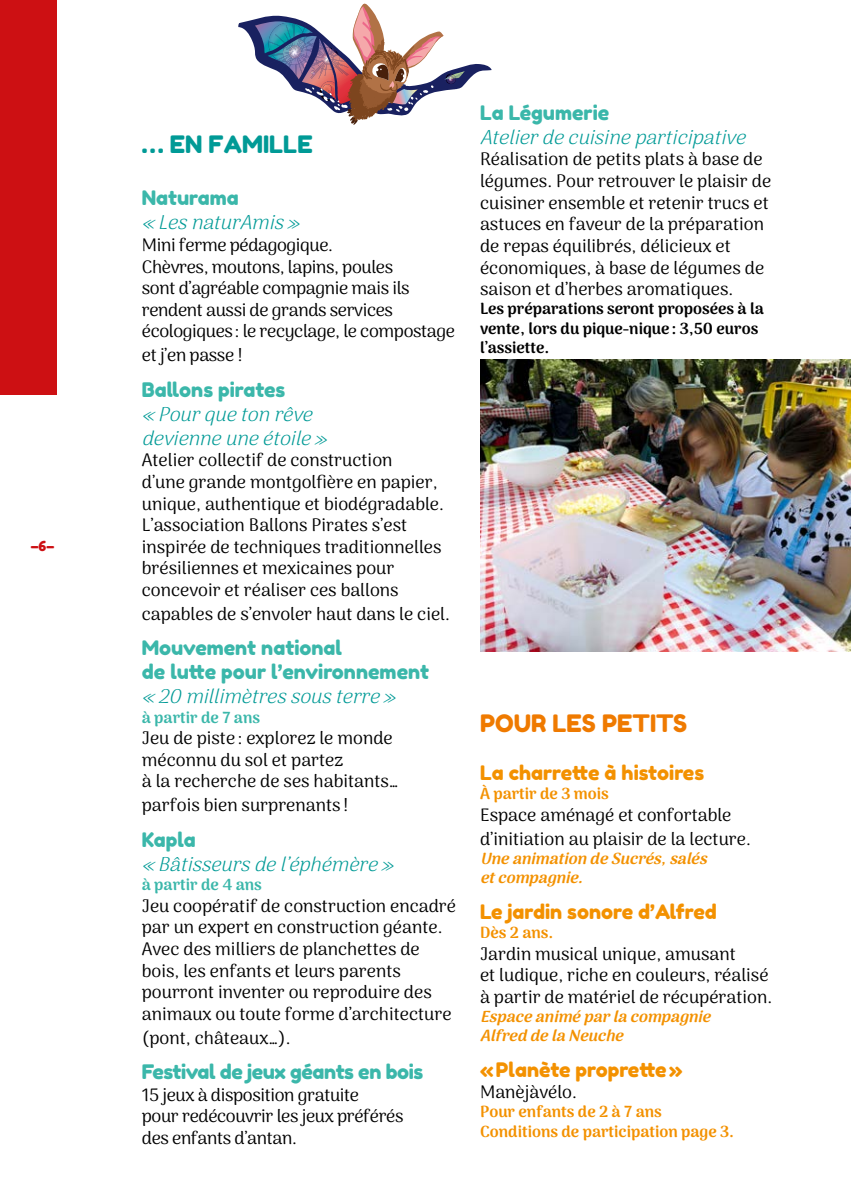
<style>
.page{position:relative;width:851px;height:1191px;background:#fff}
.page>*{position:absolute;margin:0;border:0;box-sizing:border-box;transform-origin:0 0}
.t1{font:24px "Fredoka One";color:#ef7a00}
.t2{font:24px "Fredoka One";color:#009a96}
.t3{font:italic 300 20px/24px "Arima Madurai";color:#009a96}
.t4{font:20px/24px "Fredoka One";color:#3bb7aa}
.t5{font:20px "Fredoka One";color:#f39100}
.t6{font:20px "Fredoka One";letter-spacing:-.02em;color:#3bb7aa}
.t7{font:18px/21.6px "Arima Madurai";color:#000}
.t8{font:18px/21.6px "Arima Madurai";letter-spacing:-.02em;color:#000}
.t9{font:italic 900 16px/19.2px "Arima Madurai";color:#f39100}
.t10{font:900 16px/19.2px "Arima Madurai";color:#000}
.t11{font:900 16px/19.2px "Arima Madurai";color:#f39100}
.t12{font:900 16px "Arima Madurai";color:#3bb7aa}
.t13{font:14px "Fredoka One";color:#cd1013}
</style>
<div class="page">
<svg style="left:238px;top:3px;width:253px;height:122px"></svg>
<div style="left:0;top:0;width:57px;height:394px;background:#cd1013"></div>
<img style="left:480px;top:359px;width:370px;height:292px">
<p class="t13" style="left:31px;top:537px;width:25px">–6–</p>
<h1 class="t2" style="left:142px;top:129px;width:172px">… EN FAMILLE</h1>
<p class="t4" style="left:142px;top:186px;width:98px">Naturama</p>
<p class="t3" style="left:142px;top:211px;width:165px">« LesnaturAmis»</p>
<p class="t8" style="left:142px;top:234px;width:314px">Mini ferme pédagogique.<br>Chèvres, moutons, lapins, poules<br>sont d’agréable compagnie mais ils rendent aussi de grands services écologiques : le recyclage, le compostage</p>
<p class="t8" style="left:142px;top:345px;width:102px">et j’en passe !</p>
<p class="t4" style="left:142px;top:377px;width:145px">Ballons pirates</p>
<p class="t3" style="left:142px;top:403px;width:192px">« Pourquetonrêve devienneuneétoile»</p>
<p class="t7" style="left:142px;top:450px;width:303px">Atelier collectif de construction<br>d’une grande montgolfière en papier, unique, authentique et biodégradable.<br>L’association Ballons Pirates s’est inspirée de techniques traditionnelles brésiliennes et mexicaines pour concevoir et réaliser ces ballons</p>
<p class="t7" style="left:142px;top:603px;width:309px">capables de s’envoler haut dans le ciel.</p>
<p class="t4" style="left:142px;top:636px;width:289px">Mouvement national<br>de lutte pour l’environnement</p>
<p class="t3" style="left:142px;top:685px;width:261px">« 20 millimètressousterre»</p>
<p class="t12" style="left:142px;top:705px;width:120px">à partir de 7 ans</p>
<p class="t7" style="left:142px;top:728px;width:258px">Jeu de piste : explorez le monde méconnu du sol et partez<br>à la recherche de ses habitants…</p>
<p class="t7" style="left:142px;top:795px;width:208px">parfois bien surprenants !</p>
<p class="t4" style="left:142px;top:827px;width:56px">Kapla</p>
<p class="t3" style="left:142px;top:852px;width:259px">« Bâtisseursdel’éphémère»</p>
<p class="t12" style="left:142px;top:873px;width:121px">à partir de 4 ans</p>
<p class="t7" style="left:142px;top:895px;width:315px">Jeu coopératif de construction encadré par un expert en construction géante.<br>Avec des milliers de planchettes de bois, les enfants et leurs parents pourront inventer ou reproduire des animaux ou toute forme d’architecture</p>
<p class="t7" style="left:142px;top:1027px;width:150px">(pont, châteaux…).</p>
<p class="t6" style="left:142px;top:1059px;width:283px">Festival de jeux géants en bois</p>
<p class="t8" style="left:142px;top:1084px;width:263px">15 jeux à disposition gratuite<br>pour redécouvrir les jeux préférés des enfants d’antan.</p>
<p class="t4" style="left:480px;top:100px;width:131px">La Légumerie</p>
<p class="t3" style="left:480px;top:126px;width:273px">Atelierdecuisineparticipative</p>
<p class="t7" style="left:480px;top:149px;width:292px">Réalisation de petits plats à base de légumes. Pour retrouver le plaisir de cuisiner ensemble et retenir trucs et astuces en faveur de la préparation de repas équilibrés, délicieux et économiques, à base de légumes de saison et d’herbes aromatiques.</p>
<p class="t10" style="left:480px;top:299px;width:285px">Les préparations seront proposées à la vente, lors du pique-nique : 3,50 euros l’assiette.</p>
<h1 class="t1" style="left:480px;top:708px;width:209px">POUR LES PETITS</h1>
<p class="t5" style="left:480px;top:760px;width:225px">La charrette à histoires</p>
<p class="t11" style="left:480px;top:784px;width:130px">À partir de 3 mois</p>
<p class="t7" style="left:480px;top:803px;width:272px;line-height:24px">Espace aménagé et confortable d’initiation au plaisir de la lecture.</p>
<p class="t9" style="left:480px;top:849px;width:234px">UneanimationdeSucrés,salés etcompagnie.</p>
<p class="t5" style="left:480px;top:899px;width:238px">Le jardin sonore d’Alfred</p>
<p class="t11" style="left:480px;top:923px;width:75px">Dès 2 ans.</p>
<p class="t7" style="left:480px;top:943px;width:294px">Jardin musical unique, amusant<br>et ludique, riche en couleurs, réalisé à partir de matériel de récupération.</p>
<p class="t9" style="left:480px;top:1007px;width:237px">Espaceaniméparlacompagnie<br>AlfreddelaNeuche</p>
<p class="t5" style="left:480px;top:1057px;width:204px">«Planète proprette»</p>
<p class="t7" style="left:480px;top:1081px;width:98px">Manèjàvélo.</p>
<p class="t11" style="left:480px;top:1102px;width:255px">Pour enfants de 2 à 7 ans<br>Conditions de participation page 3.</p>
</div>
